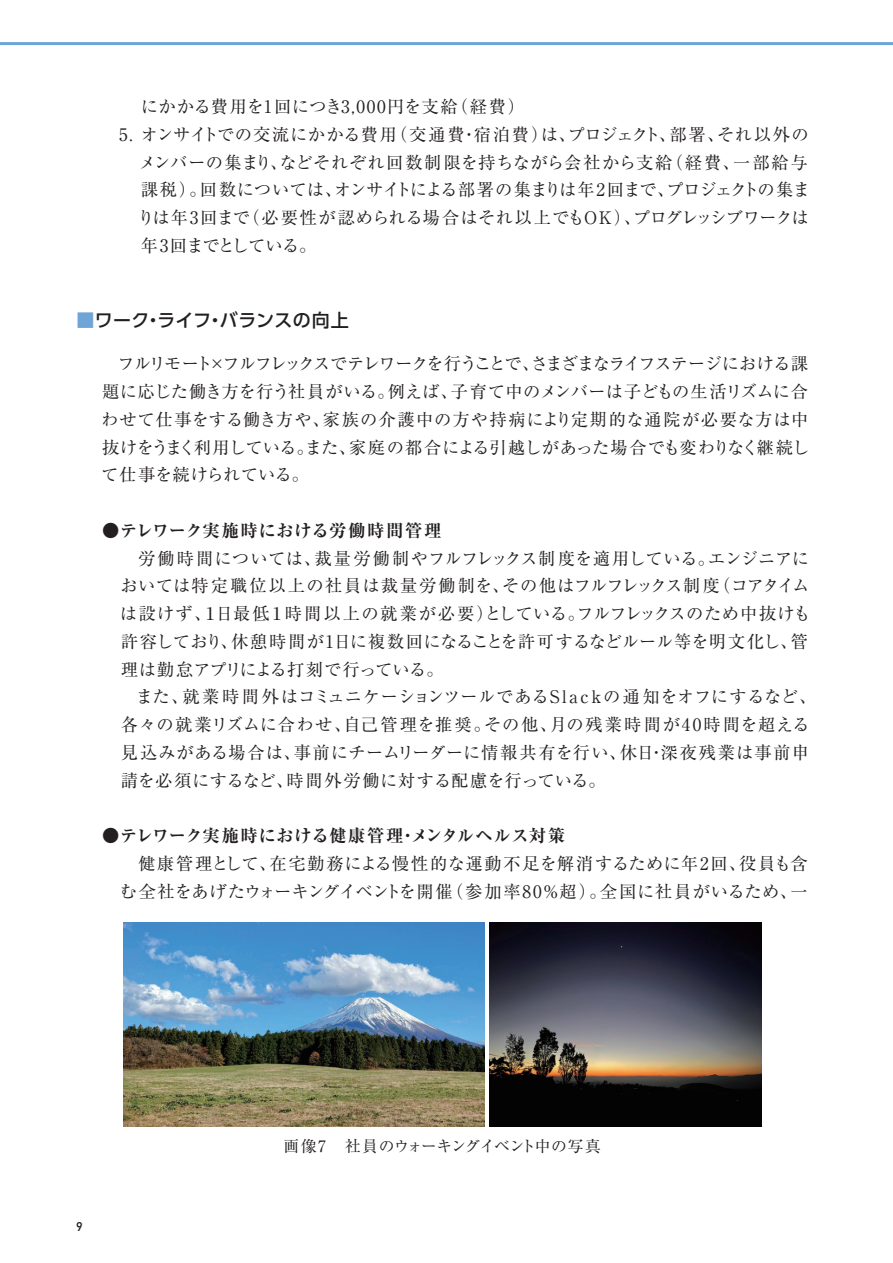
<style>
.page{position:relative;width:893px;height:1263px;background:#fff}
.page>*{position:absolute;margin:0;border:0;box-sizing:border-box;transform-origin:0 0}
.t1{font:500 18px "UD Shin Go Pr 6";letter-spacing:.015em;color:#231f20}
.t2{font:17.25px/27.8px "Ryumin Pr 6 N";letter-spacing:.025em;color:#231f20}
.t3{font:700 expanded 17.25px "Ryumin Pr 6 N";letter-spacing:.035em;color:#231f20}
.t4{font:15.75px "Ryumin Pr 6 N";letter-spacing:-.045em;color:#231f20}
.t5{font:700 12.75px "DIN Alternate";color:#231f20}
.s1{color:#6fa4d7}
</style>
<div class="page">
<hr style="left:0;top:42px;width:893px;height:3px;background:#6fa4d7">
<img style="left:123px;top:923px;width:362px;height:204px">
<img style="left:489px;top:923px;width:272px;height:204px">
<p class="t2" style="left:141px;top:92px;width:385px">にかかる費用を1回につき3,000円を支給（経費）</p>
<p class="t2" style="left:137px;top:119px;width:674px;text-indent:-18px">5. オンサイトでの交流にかかる費用（交通費・宿泊費）は、プロジェクト、部署、それ以外のメンバーの集まり、などそれぞれ回数制限を持ちながら会社から支給（経費、一部給与課税）。回数については、オンサイトによる部署の集まりは年2回まで、プロジェクトの集まりは年3回まで（必要性が認められる場合はそれ以上でもOK）、プログレッシブワークは年3回までとしている。</p>
<p class="t1" style="left:77px;top:306px;width:274px"><span class="s1">■</span>ワーク・ライフ・バランスの向上</p>
<p class="t2" style="left:101px;top:349px;width:710px;text-align:justify;text-indent:16px">フルリモート×フルフレックスでテレワークを行うことで、さまざまなライフステージにおける課題に応じた働き方を行う社員がいる。例えば、子育て中のメンバーは子どもの生活リズムに合わせて仕事をする働き方や、家族の介護中の方や持病により定期的な通院が必要な方は中抜けをうまく利用している。また、家庭の都合による引越しがあった場合でも変わりなく継続して仕事を続けられている。</p>
<p class="t3" style="left:102px;top:517px;width:341px">●テレワーク実施時における労働時間管理</p>
<p class="t2" style="left:120px;top:543px;width:692px;text-indent:18px">労働時間については、裁量労働制やフルフレックス制度を適用している。エンジニアにおいては特定職位以上の社員は裁量労働制を、その他はフルフレックス制度（コアタイムは設けず、１日最低１時間以上の就業が必要）としている。フルフレックスのため中抜けも許容しており、休憩時間が1日に複数回になることを許可するなどルール等を明文化し、管理は勤怠アプリによる打刻で行っている。</p>
<p class="t2" style="left:121px;top:682px;width:697px;text-indent:15px">また、就業時間外はコミュニケーションツールであるSlackの通知をオフにするなど、各々の就業リズムに合わせ、自己管理を推奨。その他、月の残業時間が40時間を超える見込みがある場合は、事前にチームリーダーに情報共有を行い、休日・深夜残業は事前申請を必須にするなど、時間外労働に対する配慮を行っている。</p>
<p class="t3" style="left:102px;top:822px;width:464px">●テレワーク実施時における健康管理・メンタルヘルス対策</p>
<p class="t2" style="left:120px;top:849px;width:689px;text-align:right">健康管理として、在宅勤務による慢性的な運動不足を解消するために年2回、役員も含む全社をあげたウォーキングイベントを開催（参加率80%超）。全国に社員がいるため、一</p>
<p class="t5" style="left:77px;top:1217px;width:8px">9</p>
<p class="t4" style="left:284px;top:1133px;width:319px">画像7　社員のウォーキングイベント中の写真</p>
</div>
